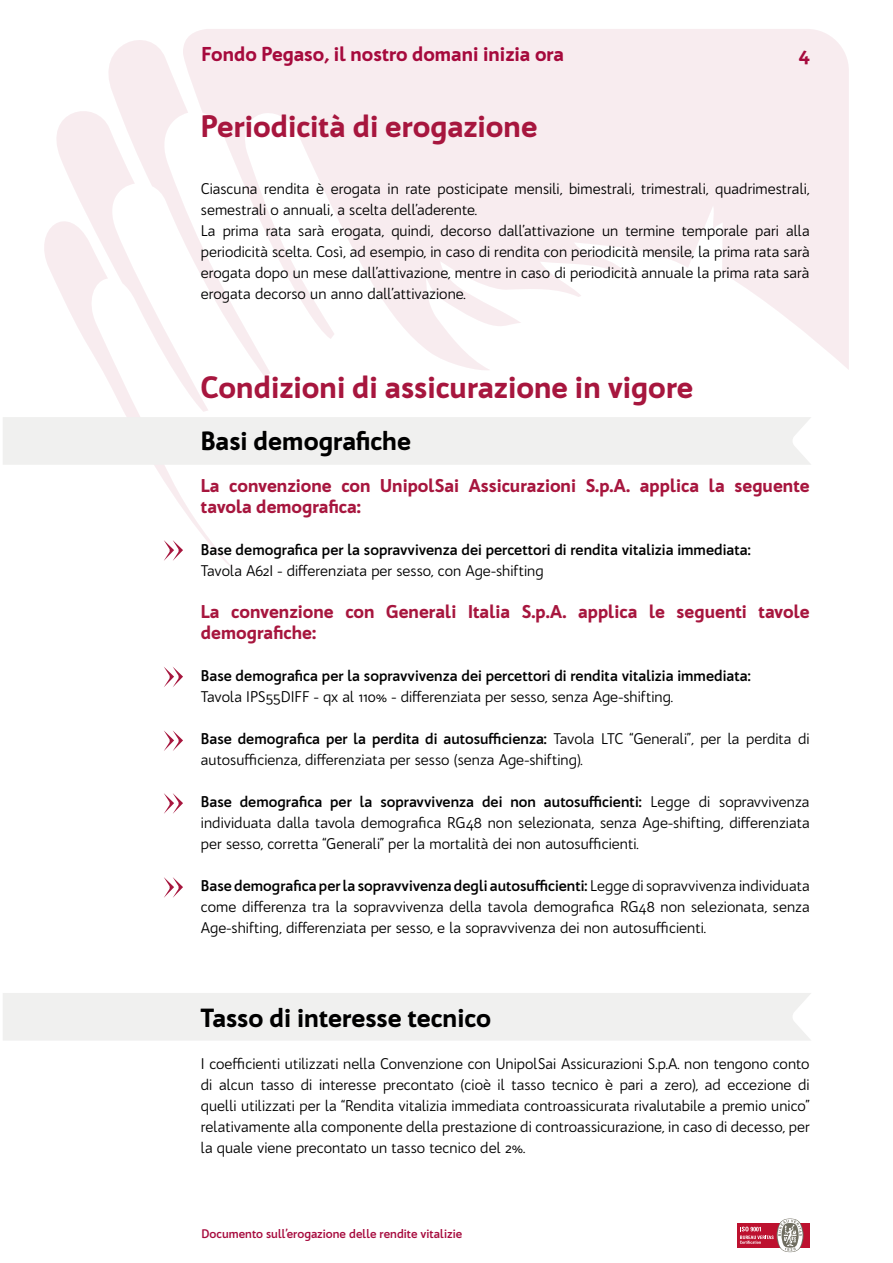
<style>
.page{position:relative;width:893px;height:1263px;background:#fff}
.page>*{position:absolute;margin:0;border:0;box-sizing:border-box;transform-origin:0 0}
.t1{font:900 30px "Bw Quinta Pro";color:#a7163e}
.t2{font:900 25.5px "Bw Quinta Pro";color:#000}
.t3{font:900 19.5px "Bw Quinta Pro";color:#a60a3d}
.t4{font:900 18px/21px "Bw Quinta Pro";color:#a7163e}
.t5{font:15px/21px "Bw Quinta Pro";color:#000;text-align:justify}
.t6{font:700 15px "Bw Quinta Pro";color:#000}
.t7{font:700 12px "Bw Quinta Pro";color:#a60a3d}
.s1{font-weight:700}
</style>
<div class="page">
<svg style="left:124px;top:412px;width:109px;height:156px"></svg>
<svg style="left:44px;top:111px;width:164px;height:301px"></svg>
<svg style="left:271px;top:29px;width:578px;height:341px;fill:#f8ecef"></svg>
<svg style="left:93px;top:29px;width:178px;height:347px"></svg>
<div style="left:737px;top:1223px;width:73px;height:25px;background:#bd112f"></div>
<svg style="left:740px;top:1218px;width:64px;height:34px"></svg>
<div style="left:3px;top:417px;width:808px;height:48px;background:#f0f0ef"></div>
<div style="left:3px;top:993px;width:808px;height:47px;background:#f0f0ef"></div>
<svg style="left:164px;top:540px;width:19px;height:21px"></svg>
<svg style="left:164px;top:667px;width:19px;height:20px"></svg>
<svg style="left:164px;top:730px;width:19px;height:21px"></svg>
<svg style="left:164px;top:793px;width:19px;height:21px"></svg>
<svg style="left:164px;top:877px;width:19px;height:21px"></svg>
<h3 class="t3" style="left:201px;top:42px;width:364px">Fondo Pegaso, il nostro domani inizia ora</h3>
<h3 class="t3" style="left:798px;top:42px;width:13px">4</h3>
<h1 class="t1" style="left:201px;top:107px;width:338px">Periodicità di erogazione</h1>
<p class="t5" style="left:201px;top:178px;width:610px;text-align:left">Ciascuna rendita è erogata in rate posticipate mensili, bimestrali, trimestrali, quadrimestrali, semestrali o annuali, a scelta dell’aderente.<br>La prima rata sarà erogata, quindi, decorso dall’attivazione un termine temporale pari alla periodicità scelta. Così, ad esempio, in caso di rendita con periodicità mensile, la prima rata sarà erogata dopo un mese dall’attivazione, mentre in caso di periodicità annuale la prima rata sarà erogata decorso un anno dall’attivazione.</p>
<h1 class="t1" style="left:201px;top:368px;width:494px">Condizioni di assicurazione in vigore</h1>
<h2 class="t2" style="left:201px;top:424px;width:212px">Basi demografiche</h2>
<p class="t4" style="left:201px;top:475px;width:610px">La convenzione con UnipolSai Assicurazioni S.p.A. applica la seguente tavola demografica:</p>
<p class="t6" style="left:201px;top:540px;width:551px">Base demografica per la sopravvivenza dei percettori di rendita vitalizia immediata:</p>
<p class="t5" style="left:201px;top:560px;width:344px">Tavola A62I - differenziata per sesso, con Age-shifting</p>
<p class="t4" style="left:201px;top:601px;width:610px">La convenzione con Generali Italia S.p.A. applica le seguenti tavole demografiche:</p>
<p class="t6" style="left:201px;top:666px;width:551px">Base demografica per la sopravvivenza dei percettori di rendita vitalizia immediata:</p>
<p class="t5" style="left:201px;top:686px;width:474px">Tavola IPS55DIFF - qx al 110% - differenziata per sesso, senza Age-shifting.</p>
<p class="t5" style="left:201px;top:728px;width:610px"><span class="s1">Base demografica per la perdita di autosufficienza:</span> Tavola LTC “Generali”, per la perdita di autosufficienza, differenziata per sesso (senza Age-shifting).</p>
<p class="t5" style="left:201px;top:791px;width:610px"><span class="s1">Base demografica per la sopravvivenza dei non autosufficienti:</span> Legge di sopravvivenza individuata dalla tavola demografica RG48 non selezionata, senza Age-shifting, differenziata per sesso, corretta “Generali” per la mortalità dei non autosufficienti.</p>
<p class="t5" style="left:201px;top:875px;width:610px"><span class="s1">Base demografica per la sopravvivenza degli autosufficienti:</span> Legge di sopravvivenza individuata come differenza tra la sopravvivenza della tavola demografica RG48 non selezionata, senza Age-shifting, differenziata per sesso, e la sopravvivenza dei non autosufficienti.</p>
<h2 class="t2" style="left:201px;top:1001px;width:292px">Tasso di interesse tecnico</h2>
<p class="t5" style="left:201px;top:1053px;width:610px">I coefficienti utilizzati nella Convenzione con UnipolSai Assicurazioni S.p.A. non tengono conto di alcun tasso di interesse precontato (cioè il tasso tecnico è pari a zero), ad eccezione di quelli utilizzati per la “Rendita vitalizia immediata controassicurata rivalutabile a premio unico” relativamente alla componente della prestazione di controassicurazione, in caso di decesso, per la quale viene precontato un tasso tecnico del 2%.</p>
<p class="t7" style="left:201px;top:1226px;width:262px">Documento sull’erogazione delle rendite vitalizie</p>
</div>
